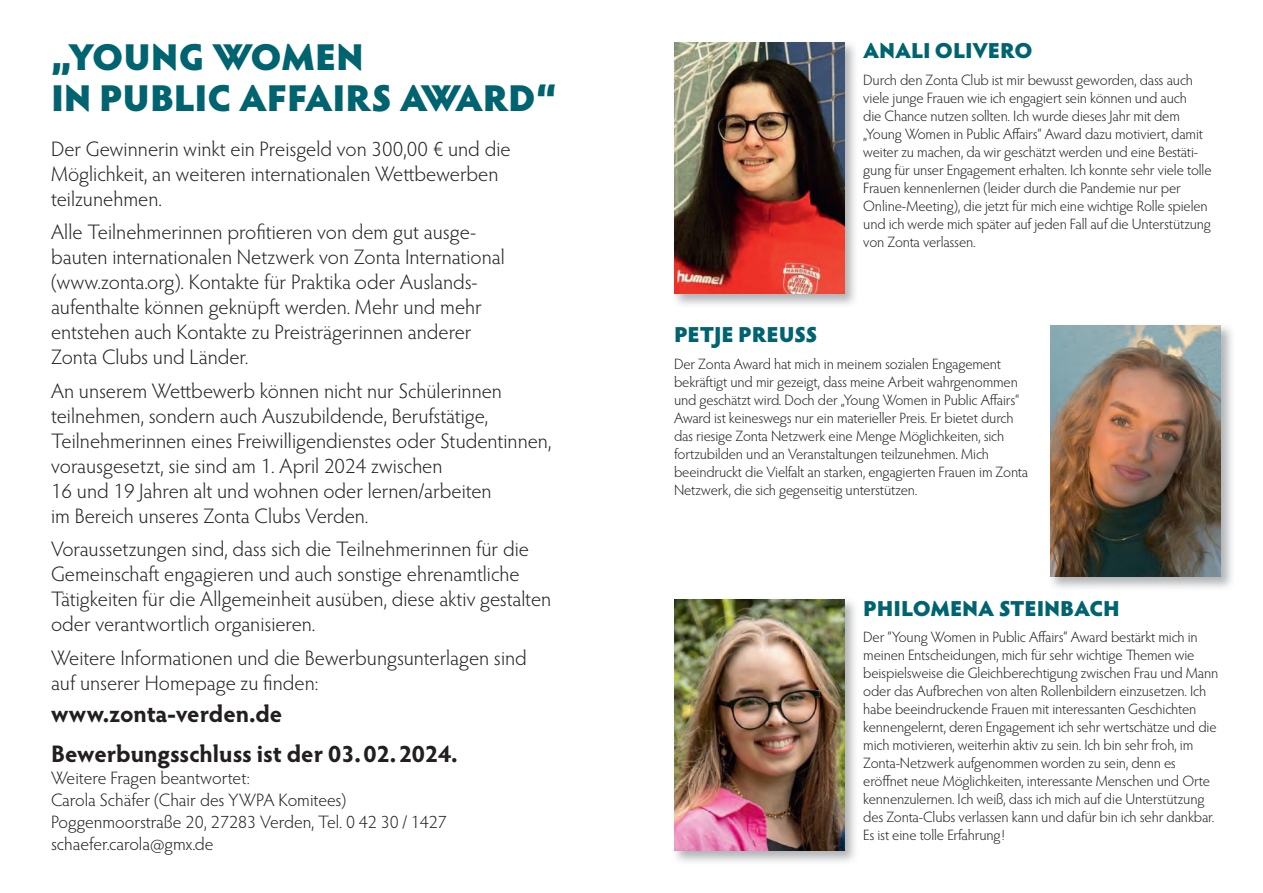
<style>
.page{position:relative;width:1263px;height:893px;background:#fff}
.page>*{position:absolute;margin:0;border:0;box-sizing:border-box;transform-origin:0 0}
.t1{font:900 37.5px/40.5px "Hypatia Sans Pro";letter-spacing:-.005em;color:#006370}
.t2{font:700 24px/40.8px "Hypatia Sans Pro";color:#231f20}
.t3{font:900 21.75px "Hypatia Sans Pro";letter-spacing:-.005em;color:#006370}
.t4{font:300 21px/25px "Hypatia Sans Pro";color:#231f20}
.t5{font:300 18px/22px "Hypatia Sans Pro";color:#231f20}
.t6{font:300 15px/18px "Hypatia Sans Pro";letter-spacing:-.01em;color:#231f20}
</style>
<div class="page">
<img style="left:674px;top:599px;width:181px;height:263px">
<img style="left:674px;top:600px;width:170px;height:250px">
<img style="left:1050px;top:325px;width:182px;height:263px">
<img style="left:1050px;top:325px;width:170px;height:251px">
<img style="left:674px;top:42px;width:181px;height:263px">
<img style="left:674px;top:43px;width:170px;height:250px">
<h1 class="t1" style="left:51px;top:35px;width:507px">„YOUNG WOMEN<br>IN PUBLIC AFFAIRS AWARD“</h1>
<h3 class="t4" style="left:51px;top:136px;width:461px">Der Gewinnerin winkt ein Preisgeld von 300,00 € und die<br>Möglichkeit, an weiteren internationalen Wettbewerben teilzunehmen.</h3>
<p class="t4" style="left:51px;top:219px;width:455px">Alle Teilnehmerinnen profitieren von dem gut ausge&shy;bauten internationalen Netzwerk von Zonta International (www.zonta.org). Kontakte für Praktika oder Auslands&shy;aufenthalte können geknüpft werden. Mehr und mehr entstehen auch Kontakte zu Preisträgerinnen anderer Zonta Clubs und Länder.</p>
<p class="t4" style="left:51px;top:378px;width:502px">An unserem Wettbewerb können nicht nur Schülerinnen teilnehmen, sondern auch Auszubildende, Berufstätige, Teilnehmerinnen eines Freiwilligendienstes oder Studentinnen, vorausgesetzt, sie sind am 1. April 2024 zwischen<br>16 und 19 Jahren alt und wohnen oder lernen/arbeiten<br>im Bereich unseres Zonta Clubs Verden.</p>
<h3 class="t4" style="left:51px;top:536px;width:502px">Voraussetzungen sind, dass sich die Teilnehmerinnen für die Gemeinschaft engagieren und auch sonstige ehrenamtliche Tätigkeiten für die Allgemeinheit ausüben, diese aktiv gestalten oder verantwortlich organisieren.</h3>
<h3 class="t4" style="left:51px;top:644px;width:477px">Weitere Informationen und die Bewerbungsunterlagen sind auf unserer Homepage zu finden:</h3>
<h2 class="t2" style="left:51px;top:692px;width:408px">www.zonta-verden.de<br>Bewerbungsschluss ist der 03.02.2024.</h2>
<p class="t5" style="left:51px;top:767px;width:397px">Weitere Fragen beantwortet:<br>Carola Schäfer (Chair des YWPA Komitees)<br>Poggenmoorstraße 20, 27283 Verden, Tel. 0 42 30 / 1427 schaefer.carola@gmx.de</p>
<h3 class="t3" style="left:863px;top:35px;width:171px">ANALI OLIVERO</h3>
<p class="t6" style="left:863px;top:71px;width:350px">Durch den Zonta Club ist mir bewusst geworden, dass auch viele junge Frauen wie ich engagiert sein können und auch<br>die Chance nutzen sollten. Ich wurde dieses Jahr mit dem „Young Women in Public Affairs“ Award dazu motiviert, damit weiter zu machen, da wir geschätzt werden und eine Bestäti&shy;gung für unser Engagement erhalten. Ich konnte sehr viele tolle Frauen kennenlernen (leider durch die Pandemie nur per Online-Meeting), die jetzt für mich eine wichtige Rolle spielen und ich werde mich später auf jeden Fall auf die Unterstützung von Zonta verlassen.</p>
<h3 class="t3" style="left:674px;top:318px;width:145px">PETJE PREUSS</h3>
<p class="t6" style="left:674px;top:354px;width:356px">Der Zonta Award hat mich in meinem sozialen Engagement bekräftigt und mir gezeigt, dass meine Arbeit wahrgenommen und geschätzt wird. Doch der „Young Women in Public Affairs“ Award ist keineswegs nur ein materieller Preis. Er bietet durch das riesige Zonta Netzwerk eine Menge Möglichkeiten, sich fortzubilden und an Veranstaltungen teilzunehmen. Mich beeindruckt die Vielfalt an starken, engagierten Frauen im Zonta Netzwerk, die sich gegenseitig unterstützen.</p>
<h3 class="t3" style="left:863px;top:592px;width:258px">PHILOMENA STEINBACH</h3>
<p class="t6" style="left:863px;top:628px;width:357px">Der “Young Women in Public Affairs” Award bestärkt mich in meinen Entscheidungen, mich für sehr wichtige Themen wie beispielsweise die Gleichberechtigung zwischen Frau und Mann oder das Aufbrechen von alten Rollenbildern einzusetzen. Ich habe beeindruckende Frauen mit interessanten Geschichten kennengelernt, deren Engagement ich sehr wertschätze und die mich motivieren, weiterhin aktiv zu sein. Ich bin sehr froh, im Zonta-Netzwerk aufgenommen worden zu sein, denn es eröffnet neue Möglichkeiten, interessante Menschen und Orte kennenzulernen. Ich weiß, dass ich mich auf die Unterstützung des Zonta-Clubs verlassen kann und dafür bin ich sehr dankbar.<br>Es ist eine tolle Erfahrung!</p>
</div>
